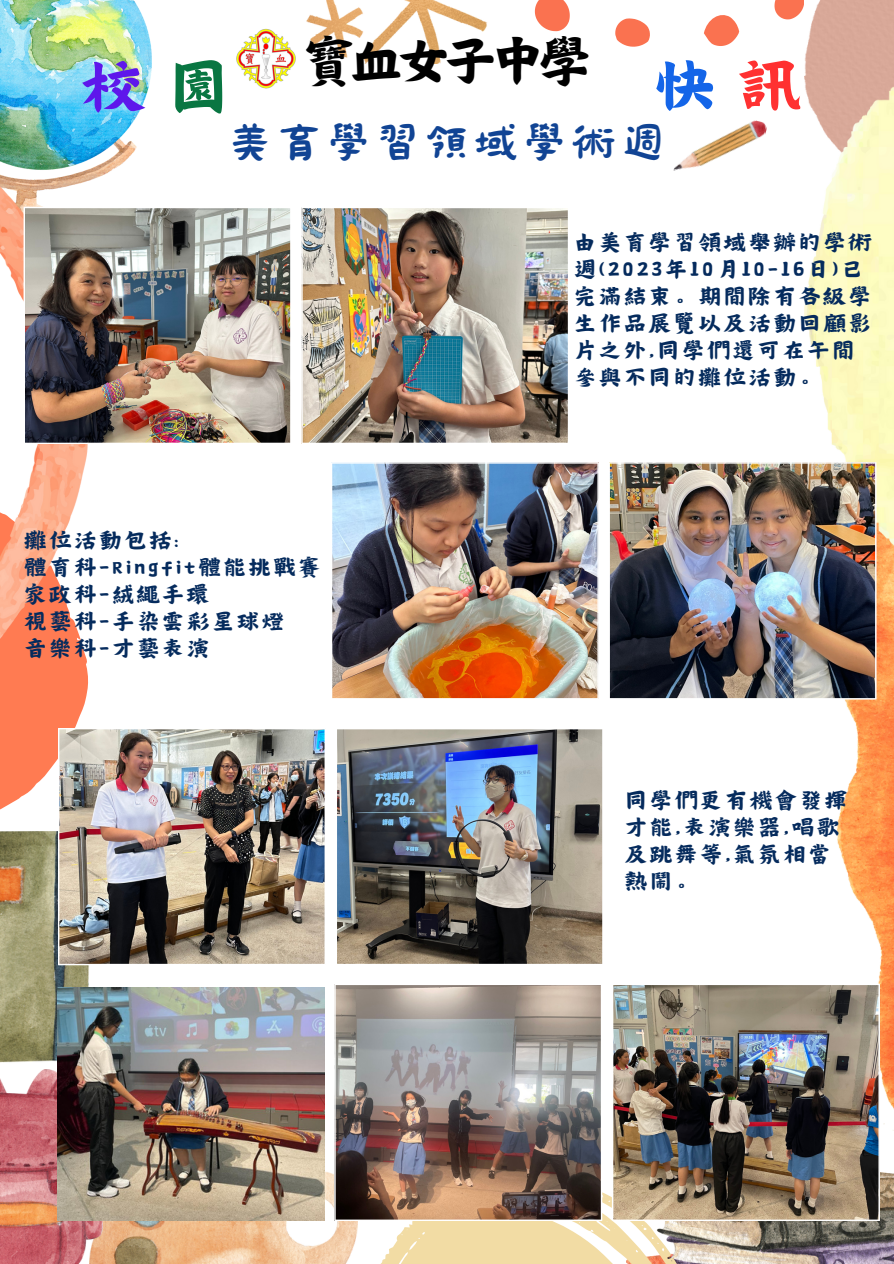
<style>
.page{position:relative;width:894px;height:1264px;background:#fff}
.page>*{position:absolute;margin:0;border:0;box-sizing:border-box;transform-origin:0 0}
.t1{font:54px "Canva Wen";color:#5e17eb}
.t2{font:54px "Canva Wen";color:#1465e8}
.t3{font:48px "Canva Wen";letter-spacing:-.095em;color:#000}
.t4{font:45.45px "Canva Li";letter-spacing:.1em;color:#114494}
.t5{font:19.5px/27px "Canva Wen";letter-spacing:.205em;color:#052b5d}
.s1{color:#097642}
.s2{color:#ff3131}
</style>
<div class="page">
<img style="left:0;top:831px;width:89px;height:238px">
<img style="left:103px;top:1171px;width:254px;height:92px">
<img style="left:0;top:1069px;width:103px;height:194px">
<img style="left:713px;top:1172px;width:180px;height:91px">
<img style="left:0;top:0;width:151px;height:181px">
<svg style="left:0;top:760px;width:57px;height:50px"></svg>
<svg style="left:357px;top:1192px;width:356px;height:71px"></svg>
<img style="left:837px;top:672px;width:56px;height:452px">
<img style="left:0;top:89px;width:89px;height:671px">
<img style="left:804px;top:0;width:89px;height:672px">
<img style="left:673px;top:120px;width:94px;height:51px">
<svg style="left:534px;top:0;width:35px;height:31px"></svg>
<svg style="left:774px;top:0;width:29px;height:19px"></svg>
<svg style="left:615px;top:18px;width:34px;height:29px"></svg>
<svg style="left:704px;top:15px;width:35px;height:31px"></svg>
<img style="left:306px;top:0;width:181px;height:63px">
<img style="left:236px;top:29px;width:60px;height:60px">
<img style="left:24px;top:207px;width:267px;height:237px">
<img style="left:301px;top:207px;width:267px;height:237px">
<img style="left:331px;top:462px;width:267px;height:237px">
<img style="left:609px;top:462px;width:267px;height:237px">
<img style="left:58px;top:728px;width:267px;height:237px">
<img style="left:337px;top:729px;width:266px;height:235px">
<img style="left:334px;top:984px;width:268px;height:236px">
<img style="left:611px;top:983px;width:268px;height:237px">
<img style="left:58px;top:987px;width:267px;height:233px">
<p class="t1" style="left:85px;top:61px;width:144px">校<span class="s1">園</span></p>
<p class="t3" style="left:303px;top:38px;width:288px">寶血女子中學</p>
<p class="t2" style="left:655px;top:59px;width:144px">快<span class="s2">訊</span></p>
<p class="t4" style="left:228px;top:123px;width:438px">美育學習領域學術週</p>
<p class="t5" style="left:574px;top:229px;width:297px">由美育學習領域舉辦的學術週(2023年10月10-16日)已完滿結束。期間除有各級學生作品展覽以及活動回顧影片之外,同學們還可在午間參與不同的攤位活動。</p>
<p class="t5" style="left:25px;top:527px;width:154px">攤位活動包括:</p>
<p class="t5" style="left:25px;top:554px;width:296px">體育科-Ringfit體能挑戰賽</p>
<p class="t5" style="left:25px;top:581px;width:185px">家政科-絨繩手環</p>
<p class="t5" style="left:25px;top:608px;width:260px">視藝科-手染雲彩星球燈</p>
<p class="t5" style="left:25px;top:635px;width:185px">音樂科-才藝表演</p>
<p class="t5" style="left:625px;top:787px;width:222px">同學們更有機會發揮才能,表演樂器,唱歌及跳舞等,氣氛相當熱鬧。</p>
</div>
